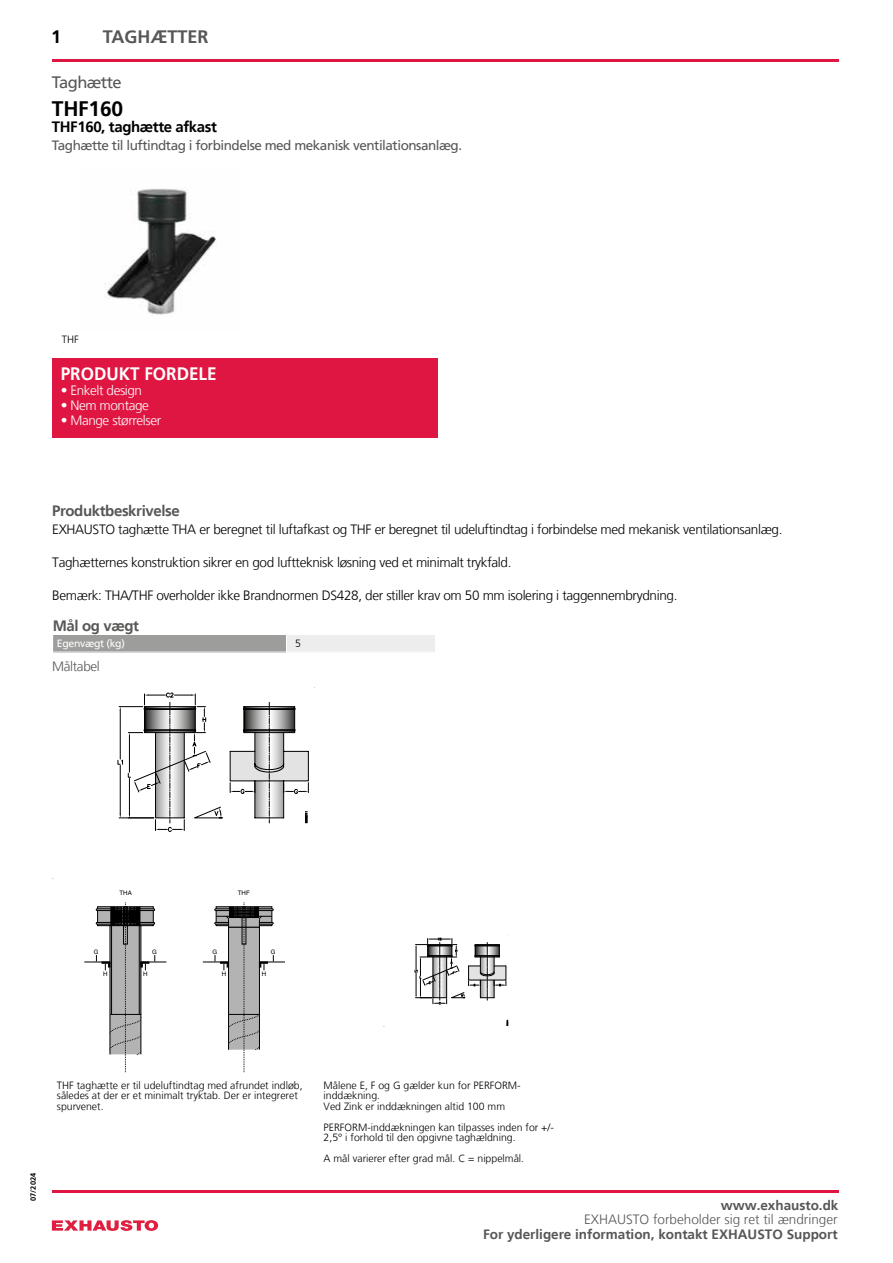
<style>
.page{position:relative;width:893px;height:1263px;background:#fff}
.page>*{position:absolute;margin:0;border:0;box-sizing:border-box;transform-origin:0 0}
.t1{font:700 21px "Frutiger LT";letter-spacing:-.01em;color:#000}
.t2{font:700 18px "Frutiger LT";color:#fff;scale:.95 1}
.t3{font:700 18px "Frutiger LT";color:#575756}
.t4{font:700 18px "Frutiger LT";color:#000}
.t5{font:16.5px "Frutiger LT";letter-spacing:-.035em;color:#575756}
.t6{font:700 15px "Frutiger LT";letter-spacing:-.025em;color:#575756}
.t7{font:700 15px "Frutiger LT";letter-spacing:-.025em;color:#000}
.t8{font:300 13.5px "Frutiger LT";letter-spacing:-.025em;color:#000}
.t9{font:13.5px "Frutiger LT";letter-spacing:-.035em;color:#575756}
.t10{font:700 13.5px "Frutiger LT";color:#575756}
.t11{font:300 13.5px "Frutiger LT";letter-spacing:-.03em;color:#fff}
.t12{font:300 13.5px "Frutiger LT";color:#575756}
.t13{font:300 13.5px "Frutiger LT";letter-spacing:-.025em;color:#575756}
.t14{font:300 10.5px/10.5px "Frutiger LT";color:#000}
.t15{font:10.5px "Frutiger LT";letter-spacing:-.03em;color:#fff}
.t16{font:700 7.5px "Frutiger LT";color:#000}
.t17{font:6.15px "Helvetica";color:#000}
</style>
<div class="page">
<svg style="left:118px;top:693px;width:191px;height:139px"></svg>
<svg style="left:203px;top:902px;width:82px;height:170px"></svg>
<svg style="left:84px;top:902px;width:82px;height:170px"></svg>
<hr style="left:228px;top:1014px;width:31px;height:1px;background:#000">
<hr style="left:110px;top:1014px;width:31px;height:1px;background:#000">
<hr style="left:111px;top:926px;width:1px;height:88px;background:#000">
<hr style="left:139px;top:926px;width:1px;height:88px;background:#000">
<svg style="left:415px;top:938px;width:92px;height:66px"></svg>
<div style="left:52px;top:358px;width:386px;height:79px;background:#df1641"></div>
<svg style="left:52px;top:1220px;width:106px;height:11px"></svg>
<hr style="left:52px;top:60px;width:786px;height:2px;background:#df1641">
<img style="left:104px;top:188px;width:112px;height:127px">
<div style="left:53px;top:635px;width:233px;height:17px;background:#9d9d9c"></div>
<div style="left:286px;top:635px;width:150px;height:17px;background:#ededed"></div>
<svg style="left:286px;top:635px;width:1px;height:17px"></svg>
<svg style="left:435px;top:635px;width:1px;height:17px"></svg>
<hr style="left:52px;top:1190px;width:786px;height:2px;background:#df1641">
<h2 class="t4" style="left:51px;top:27px;width:12px">1</h2>
<h2 class="t3" style="left:103px;top:27px;width:107px">TAGHÆTTER</h2>
<h3 class="t5" style="left:52px;top:73px;width:71px">Taghætte</h3>
<h1 class="t1" style="left:52px;top:96px;width:73px">THF160</h1>
<h3 class="t7" style="left:52px;top:118px;width:167px">THF160, taghætte afkast</h3>
<p class="t9" style="left:52px;top:138px;width:412px">Taghætte til luftindtag i forbindelse med mekanisk ventilationsanlæg.</p>
<p class="t14" style="left:62px;top:334px;width:18px">THF</p>
<h2 class="t2" style="left:61px;top:363px;width:166px">PRODUKT FORDELE</h2>
<p class="t11" style="left:61px;top:382px;width:83px">• Enkelt design</p>
<p class="t11" style="left:61px;top:397px;width:90px">• Nem montage</p>
<p class="t11" style="left:61px;top:412px;width:102px">• Mange størrelser</p>
<h3 class="t6" style="left:52px;top:502px;width:129px">Produktbeskrivelse</h3>
<p class="t8" style="left:52px;top:522px;width:732px">EXHAUSTO taghætte THA er beregnet til luftafkast og THF er beregnet til udeluftindtag i forbindelse med mekanisk ventilationsanlæg.</p>
<p class="t8" style="left:52px;top:555px;width:461px">Taghætternes konstruktion sikrer en god luftteknisk løsning ved et minimalt trykfald.</p>
<p class="t8" style="left:52px;top:588px;width:627px">Bemærk: THA/THF overholder ikke Brandnormen DS428, der stiller krav om 50 mm isolering i taggennembrydning.</p>
<h3 class="t6" style="left:53px;top:617px;width:88px">Mål og vægt</h3>
<p class="t15" style="left:57px;top:637px;width:69px">Egenvægt (kg)</p>
<p class="t14" style="left:295px;top:639px;width:7px">5</p>
<p class="t13" style="left:52px;top:659px;width:49px">Måltabel</p>
<p class="t17" style="left:120px;top:890px;width:14px">THA</p>
<p class="t17" style="left:238px;top:890px;width:13px">THF</p>
<p class="t17" style="left:94px;top:948px;width:6px">G</p>
<p class="t17" style="left:152px;top:948px;width:6px">G</p>
<p class="t17" style="left:103px;top:970px;width:6px">H</p>
<p class="t17" style="left:143px;top:970px;width:6px">H</p>
<p class="t17" style="left:212px;top:948px;width:6px">G</p>
<p class="t17" style="left:271px;top:948px;width:6px">G</p>
<p class="t17" style="left:222px;top:970px;width:6px">H</p>
<p class="t17" style="left:262px;top:970px;width:6px">H</p>
<p class="t16" style="left:29px;top:1201px;width:29px;rotate:-90deg">07/2024</p>
<p class="t14" style="left:57px;top:1080px;width:247px">THF taghætte er til udeluftindtag med afrundet indløb, således at der er et minimalt tryktab. Der er integreret spurvenet.</p>
<p class="t14" style="left:324px;top:1080px;width:199px">Målene E, F og G gælder kun for PERFORM&shy;inddækning.<br>Ved Zink er inddækningen altid 100 mm</p>
<p class="t14" style="left:324px;top:1122px;width:232px">PERFORM-inddækningen kan tilpasses inden for +/-<br>2,5° i forhold til den opgivne taghældning.</p>
<p class="t14" style="left:324px;top:1154px;width:202px">A mål varierer efter grad mål. C = nippelmål.</p>
<p class="t10" style="left:721px;top:1198px;width:119px">www.exhausto.dk</p>
<p class="t12" style="left:584px;top:1212px;width:255px">EXHAUSTO forbeholder sig ret til ændringer</p>
<p class="t10" style="left:483px;top:1226px;width:356px">For yderligere information, kontakt EXHAUSTO Support</p>
</div>
